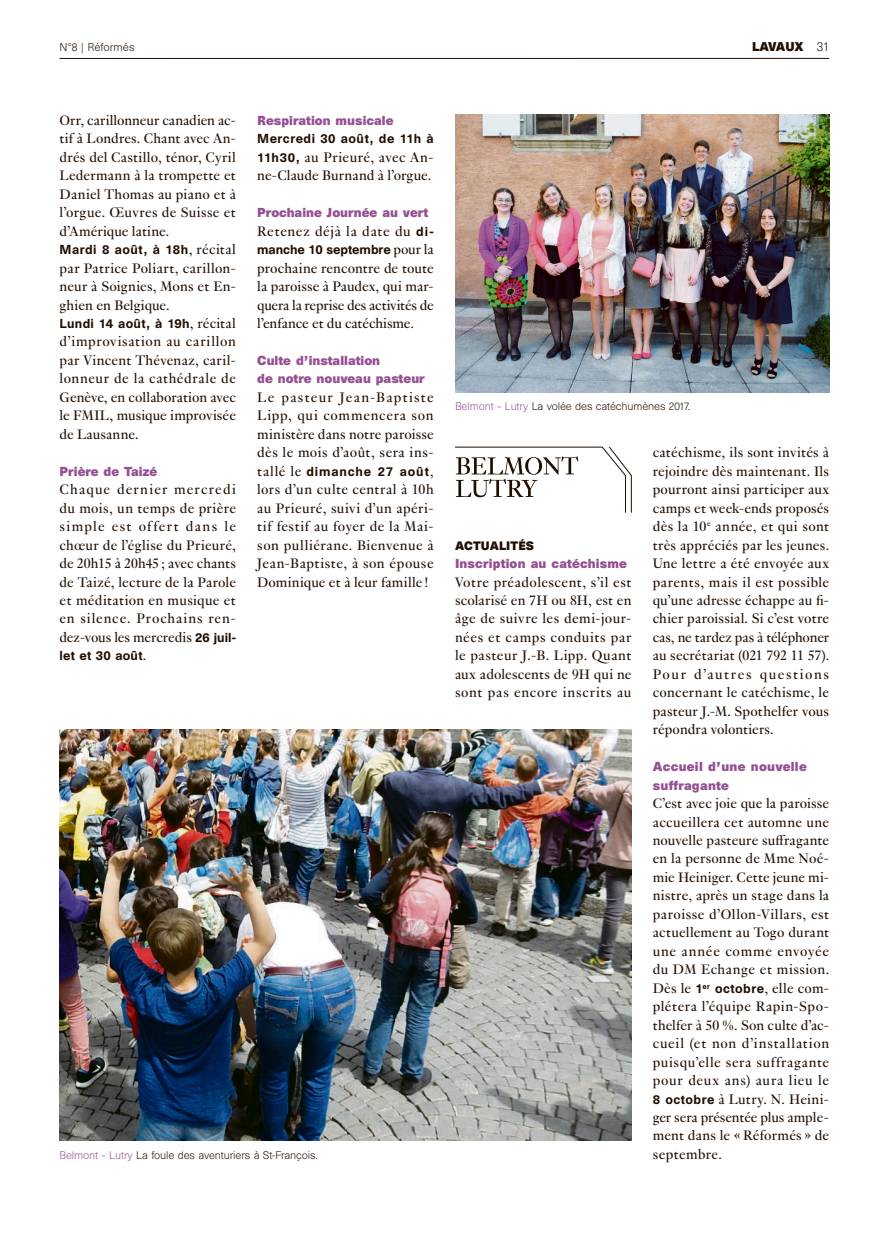
<style>
.page{position:relative;width:893px;height:1234px;background:#fff}
.page>*{position:absolute;margin:0;border:0;box-sizing:border-box;transform-origin:0 0}
.t1{font:15px/18.5px "Genath";letter-spacing:.01em;color:#200e00;text-align:justify}
.t2{font:15px "Genath";letter-spacing:.04em;color:#200e00}
.t3{font:700 12px/18.5px "Unica SB";color:#954f93}
.t4{font:500 12px "Unica SB";letter-spacing:.03em;color:#200e00}
.t5{font:700 12px/18.5px "Unica SB";letter-spacing:.02em;color:#954f93}
.t6{font:500 12px "Unica SB";letter-spacing:-.005em;color:#200e00}
.t7{font:500 12px "Unica SB";letter-spacing:.07em;color:#200e00}
.t8{font:700 11.7px "Unica SB";letter-spacing:-.025em;color:#200e00}
.t9{font:700 11.25px "Unica SB";letter-spacing:.01em;color:#200e00}
.t10{font:300 10.5px "Unica SB";color:#200e00}
.t11{font:300 10.2px "Unica SB";letter-spacing:-.01em;color:#200e00}
.s1{font-weight:300;font-size:12px}
.s2{font-family:"Genath";font-weight:400;font-size:15px}
.s3{font-family:"Unica SB";font-weight:500;font-size:12px}
.s4{color:#954f93}
</style>
<div class="page">
<hr style="left:60px;top:58px;width:769px;height:1px;background:#200e00">
<svg style="left:455px;top:446px;width:177px;height:67px"></svg>
<img style="left:455px;top:115px;width:374px;height:277px">
<img style="left:60px;top:729px;width:571px;height:411px">
<p class="t10" style="left:60px;top:41px;width:77px">N°8 | Réformés</p>
<p class="t8" style="left:752px;top:39px;width:78px">LAVAUX <span class="s1">31</span></p>
<p class="t1" style="left:60px;top:110px;width:178px">Orr, carillonneur canadien ac&shy;tif à Londres. Chant avec An&shy;drés del Castillo, ténor, Cyril Ledermann à la trompette et Daniel Thomas au piano et à l’orgue. Œuvres de Suisse et d’Amérique latine.</p>
<p class="t4" style="left:60px;top:242px;width:178px">Mardi 8 août, à 18h<span class="s2">, récital</span></p>
<p class="t1" style="left:60px;top:257px;width:178px">par Patrice Poliart, carillon&shy;neur à Soignies, Mons et En&shy;ghien en Belgique.</p>
<p class="t4" style="left:60px;top:316px;width:178px">Lundi 14 août, à 19h<span class="s2">, récital</span></p>
<p class="t1" style="left:60px;top:331px;width:178px">d’improvisation au carillon par Vincent Thévenaz, caril&shy;lonneur de la cathédrale de Genève, en collaboration avec le FMIL, musique improvisée de Lausanne.</p>
<p class="t3" style="left:60px;top:463px;width:99px">Prière de Taizé</p>
<p class="t1" style="left:60px;top:479px;width:178px">Chaque dernier mercredi du mois, un temps de prière simple est offert dans le chœur de l’église du Prieuré, de 20h15 à 20h45 ; avec chants de Taizé, lecture de la Parole et méditation en musique et en silence. Prochains ren&shy;dez-vous les mercredis <span class="s3">26 juil-</span></p>
<p class="t4" style="left:60px;top:648px;width:88px">let et 30 août<span class="s2">.</span></p>
<p class="t3" style="left:257px;top:112px;width:138px">Respiration musicale</p>
<p class="t4" style="left:257px;top:131px;width:178px">Mercredi 30 août, de 11h à</p>
<p class="t1" style="left:257px;top:147px;width:178px"><span class="s3">11h30,</span> au Prieuré, avec An&shy;ne-Claude Burnand à l’orgue.</p>
<p class="t3" style="left:257px;top:205px;width:173px">Prochaine Journée au vert</p>
<p class="t2" style="left:257px;top:220px;width:178px">Retenez déjà la date du <span class="s3">di-</span></p>
<p class="t6" style="left:257px;top:242px;width:178px">manche 10 septembre <span class="s2">pour la</span></p>
<p class="t1" style="left:257px;top:257px;width:178px">prochaine rencontre de toute la paroisse à Paudex, qui mar&shy;quera la reprise des activités de l’enfance et du catéchisme.</p>
<p class="t3" style="left:257px;top:352px;width:169px">Culte d’installation<br>de notre nouveau pasteur</p>
<p class="t1" style="left:257px;top:387px;width:178px">Le pasteur Jean-Baptiste Lipp, qui commencera son ministère dans notre paroisse dès le mois d’août, sera ins-</p>
<p class="t7" style="left:257px;top:463px;width:178px"><span class="s2">tallé le</span> dimanche 27 août<span class="s2">,</span></p>
<p class="t1" style="left:257px;top:479px;width:178px">lors d’un culte central à 10h au Prieuré, suivi d’un apéri&shy;tif festif au foyer de la Mai&shy;son pulliérane. Bienvenue à Jean-Baptiste, à son épouse Dominique et à leur famille !</p>
<p class="t11" style="left:60px;top:1148px;width:260px"><span class="s4">Belmont – Lutry</span> La foule des aventuriers à St-François.</p>
<p class="t11" style="left:455px;top:400px;width:237px"><span class="s4">Belmont – Lutry</span> La volée des catéchumènes 2017.</p>
<p class="t9" style="left:455px;top:538px;width:81px">ACTUALITÉS</p>
<p class="t3" style="left:455px;top:555px;width:174px">Inscription au catéchisme</p>
<p class="t1" style="left:455px;top:571px;width:178px">Votre préadolescent, s’il est scolarisé en 7H ou 8H, est en âge de suivre les demi-jour&shy;nées et camps conduits par le pasteur J.-B. Lipp. Quant aux adolescents de 9H qui ne sont pas encore inscrits au</p>
<p class="t1" style="left:653px;top:442px;width:178px">catéchisme, ils sont invités à rejoindre dès maintenant. Ils pourront ainsi participer aux camps et week-ends proposés dès la 10<sup>e</sup> année, et qui sont très appréciés par les jeunes.<br>Une lettre a été envoyée aux parents, mais il est possible qu’une adresse échappe au fi&shy;chier paroissial. Si c’est votre cas, ne tardez pas à téléphoner au secrétariat (021 792 11 57).<br>Pour d’autres questions concernant le catéchisme, le pasteur J.-M. Spothelfer vous répondra volontiers.</p>
<p class="t5" style="left:653px;top:758px;width:156px">Accueil d’une nouvelle suffragante</p>
<p class="t1" style="left:653px;top:792px;width:178px">C’est avec joie que la paroisse accueillera cet automne une nouvelle pasteure suffragante en la personne de Mme Noé&shy;mie Heiniger. Cette jeune mi&shy;nistre, après un stage dans la paroisse d’Ollon-Villars, est actuellement au Togo durant une année comme envoyée du DM Echange et mission.<br>Dès le <span class="s3">1</span><sup>er</sup> <span class="s3">octobre</span>, elle com&shy;plétera l’équipe Rapin-Spo&shy;thelfer à 50 %. Son culte d’ac&shy;cueil (et non d’installation puisqu’elle sera suffragante pour deux ans) aura lieu le <span class="s3">8 octobre</span> à Lutry. N. Heini&shy;ger sera présentée plus ample&shy;ment dans le « Réformés » de septembre.</p>
</div>
